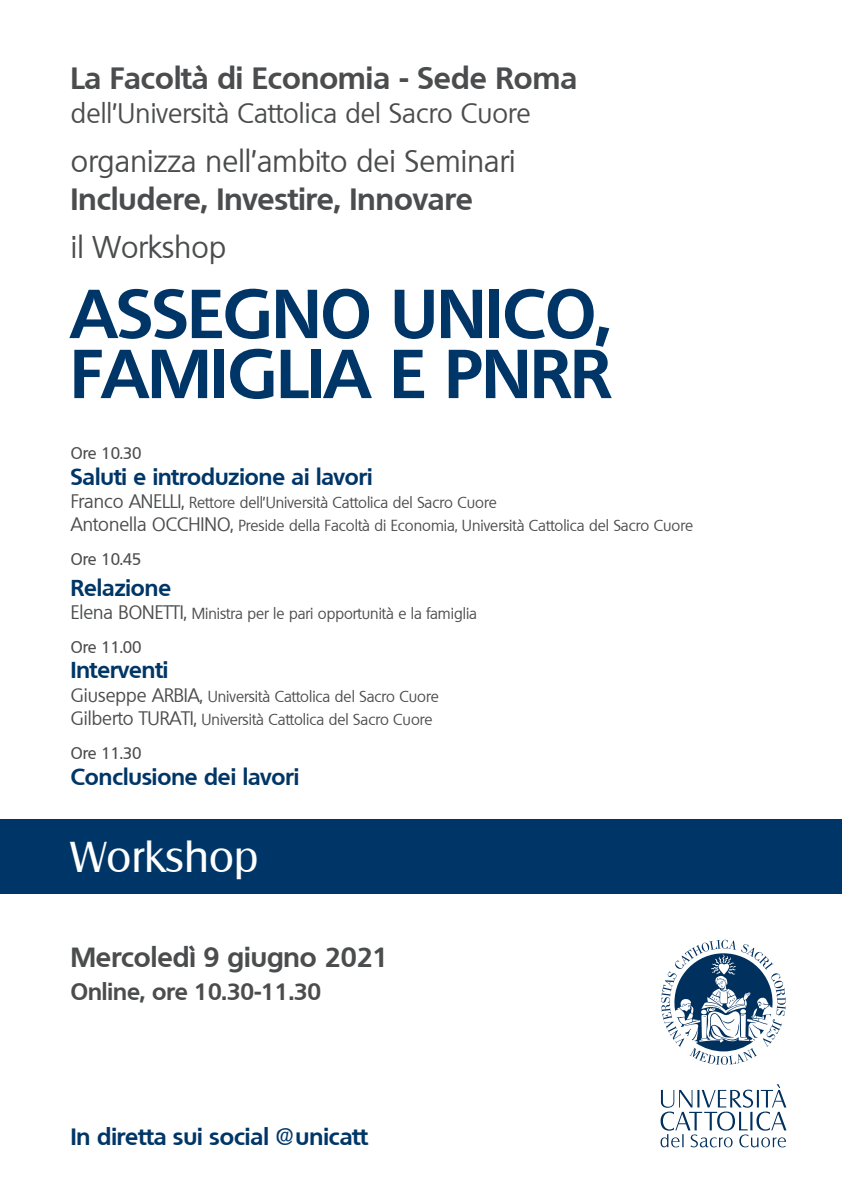
<style>
.page{position:relative;width:842px;height:1191px;background:#fff}
.page>*{position:absolute;margin:0;border:0;box-sizing:border-box;transform-origin:0 0}
.t1{font:700 67px "Quebec";letter-spacing:.005em;color:#003667}
.t2{font:42px "Salzburg";letter-spacing:.01em;color:#fff}
.t3{font:700 30px "Quebec";letter-spacing:.005em;color:#4b4c4d}
.t4{font:30px "Quebec";letter-spacing:.005em;color:#4b4c4d}
.t5{font:27px "Quebec";letter-spacing:.005em;color:#4b4c4d}
.t6{font:700 27px "Quebec";color:#4b4c4d}
.Titolo_3{font:700 23px "Quebec";color:#003667}
.t7{font:700 23px "Quebec";color:#4b4c4d}
.t8{font:700 22.4px "Quebec";color:#003667}
.t9{font:500 16.3px "Quebec";color:#4b4c4d}
.t10{font:15.3px "Quebec";color:#4b4c4d}
.s1{font-size:18.7px}
</style>
<div class="page">
<div style="left:0;top:819px;width:842px;height:75px;background:#003667"></div>
<svg style="left:661px;top:939px;width:125px;height:126px"></svg>
<svg style="left:660px;top:1084px;width:126px;height:63px"></svg>
<p class="t3" style="left:71px;top:58px;width:508px">La Facoltà di Economia - Sede Roma</p>
<p class="t5" style="left:71px;top:96px;width:461px">dell’Università Cattolica del Sacro Cuore</p>
<p class="t4" style="left:71px;top:142px;width:446px">organizza nell’ambito dei Seminari</p>
<p class="t3" style="left:71px;top:179px;width:403px">Includere, Investire, Innovare</p>
<p class="t4" style="left:71px;top:228px;width:157px">il Workshop</p>
<p class="t1" style="left:71px;top:270px;width:542px">ASSEGNO UNICO,</p>
<p class="t1" style="left:71px;top:330px;width:541px">FAMIGLIA E PNRR</p>
<p class="t9" style="left:71px;top:442px;width:72px">Ore 10.30</p>
<p class="t8" style="left:71px;top:462px;width:303px">Saluti e introduzione ai lavori</p>
<p class="t10" style="left:71px;top:492px;width:427px"><span class="s1">Franco ANELLI,</span> Rettore dell’Università Cattolica del Sacro Cuore</p>
<p class="t10" style="left:71px;top:516px;width:624px"><span class="s1">Antonella OCCHINO,</span> Preside della Facoltà di Economia, Università Cattolica del Sacro Cuore</p>
<p class="t9" style="left:71px;top:549px;width:72px">Ore 10.45</p>
<p class="t8" style="left:71px;top:572px;width:102px">Relazione</p>
<p class="t10" style="left:71px;top:603px;width:408px"><span class="s1">Elena BONETTI,</span> Ministra per le pari opportunità e la famiglia</p>
<p class="t9" style="left:71px;top:636px;width:72px">Ore 11.00</p>
<p class="t8" style="left:71px;top:655px;width:99px">Interventi</p>
<p class="t10" style="left:71px;top:686px;width:369px"><span class="s1">Giuseppe ARBIA,</span> Università Cattolica del Sacro Cuore</p>
<p class="t10" style="left:71px;top:709px;width:363px"><span class="s1">Gilberto TURATI,</span> Università Cattolica del Sacro Cuore</p>
<p class="t9" style="left:71px;top:742px;width:72px">Ore 11.30</p>
<p class="t8" style="left:71px;top:762px;width:230px">Conclusione dei lavori</p>
<p class="t2" style="left:71px;top:832px;width:189px">Workshop</p>
<p class="t6" style="left:71px;top:939px;width:320px">Mercoledì 9 giugno 2021</p>
<p class="t7" style="left:71px;top:976px;width:252px">Online, ore 10.30-11.30</p>
<p class="Titolo_3" style="left:71px;top:1121px;width:298px">In diretta sui social @unicatt</p>
</div>
